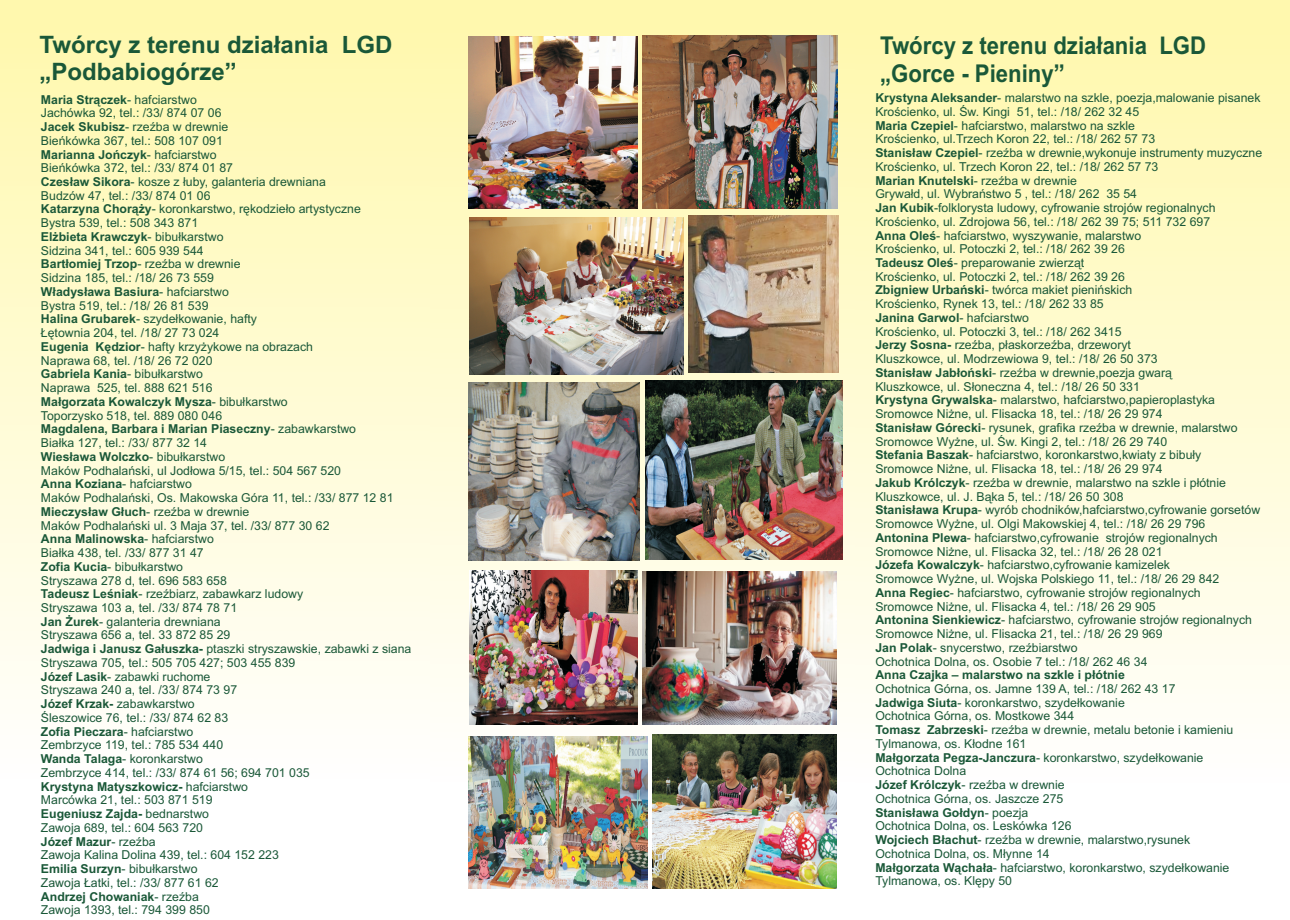
<style>
.page{position:relative;width:1290px;height:920px;background:#fff}
.page>*{position:absolute;margin:0;border:0;box-sizing:border-box;transform-origin:0 0}
.t1{font:700 24.6px/27.5px "Arial";color:#1a5838;scale:.9 1}
.t2{font:700 24px/26.8px "Arial";color:#1a5838}
.t3{font:12.3px/13.8px "Arial";color:#1a5838}
.t4{font:700 12.3px "Arial";color:#1a5838}
.s1{font-weight:700}
</style>
<div class="page">
<svg style="left:429px;top:0;width:426px;height:889px"></svg>
<div style="left:0;top:0;width:429px;height:920px;background:linear-gradient(to bottom,#fff8ac,#fff)"></div>
<div style="left:855px;top:0;width:434px;height:920px;background:linear-gradient(to bottom,#fff8ac,#fff)"></div>
<img style="left:642px;top:571px;width:195px;height:154px">
<img style="left:689px;top:216px;width:149px;height:156px">
<img style="left:652px;top:734px;width:184px;height:155px">
<img style="left:469px;top:218px;width:214px;height:156px">
<img style="left:470px;top:570px;width:167px;height:155px">
<img style="left:469px;top:736px;width:178px;height:152px">
<img style="left:469px;top:36px;width:168px;height:172px">
<img style="left:643px;top:35px;width:195px;height:173px">
<img style="left:469px;top:382px;width:171px;height:179px">
<img style="left:645px;top:381px;width:197px;height:179px">
<h2 class="t2" style="left:40px;top:33px;width:354px">Twórcy z terenu dzia³ania LGD „Podbabiogórze”</h2>
<h1 class="t1" style="left:880px;top:34px;width:364px">Twórcy z terenu dzia³ania LGD „Gorce - Pieniny”</h1>
<p class="t3" style="left:875px;top:92px;width:388px"><span class="s1">Krystyna Aleksander</span>- malarstwo na szkle, poezja,malowanie pisanek Kroœcienko, ul. Œw. Kingi 51, tel.: /18/ 262 32 45<br><span class="s1">Maria Czepiel</span>- hafciarstwo, malarstwo na szkle<br>Kroœcienko, ul.Trzech Koron 22, tel.: /18/ 262 57 73<br><span class="s1">Stanis³aw Czepiel</span>- rzeŸba w drewnie,wykonuje instrumenty muzyczne Kroœcienko, ul. Trzech Koron 22, tel.: /18/ 262 57 73<br><span class="s1">Marian Knutelski</span>- rzeŸba w drewnie<br>Grywa³d, ul. Wybrañstwo 5 , tel.: /18/ 262 35 54<br><span class="s1">Jan Kubik</span>-folklorysta ludowy, cyfrowanie strojów regionalnych Kroœcienko, ul. Zdrojowa 56, tel.: /18/ 262 39 75; 511 732 697<br><span class="s1">Anna Oleœ</span>- hafciarstwo, wyszywanie, malarstwo<br>Kroœcienko, ul. Potoczki 2, tel.: /18/ 262 39 26<br><span class="s1">Tadeusz Oleœ</span>- preparowanie zwierz¹t<br>Kroœcienko, ul. Potoczki 2, tel.: /18/ 262 39 26<br><span class="s1">Zbigniew Urbañski</span>- twórca makiet pieniñskich<br>Kroœcienko, Rynek 13, tel.: /18/ 262 33 85<br><span class="s1">Janina Garwol</span>- hafciarstwo<br>Kroœcienko, ul. Potoczki 3, tel.: /18/ 262 3415<br><span class="s1">Jerzy Sosna-</span> rzeŸba, p³askorzeŸba, drzeworyt<br>Kluszkowce, ul. Modrzewiowa 9, tel.: /18/ 26 50 373<br><span class="s1">Stanis³aw Jab³oñski</span>- rzeŸba w drewnie,poezja gwar¹<br>Kluszkowce, ul. S³oneczna 4, tel.: /18/ 26 50 331<br><span class="s1">Krystyna Grywalska</span>- malarstwo, hafciarstwo,papieroplastyka Sromowce Ni¿ne, ul. Flisacka 18, tel.: /18/ 26 29 974<br><span class="s1">Stanis³aw Górecki</span>- rysunek, grafika rzeŸba w drewnie, malarstwo Sromowce Wy¿ne, ul. Œw. Kingi 2, tel.: /18/ 26 29 740<br><span class="s1">Stefania Baszak</span>- hafciarstwo, koronkarstwo,kwiaty z bibu³y Sromowce Ni¿ne, ul. Flisacka 18, tel.: /18/ 26 29 974<br><span class="s1">Jakub Królczyk</span>- rzeŸba w drewnie, malarstwo na szkle i p³ótnie Kluszkowce, ul. J. B¹ka 5, tel.: /18/ 26 50 308<br><span class="s1">Stanis³awa Krupa</span>- wyrób chodników,hafciarstwo,cyfrowanie gorsetów Sromowce Wy¿ne, ul. Olgi Makowskiej 4, tel.: /18/ 26 29 796<br><span class="s1">Antonina Plewa</span>- hafciarstwo,cyfrowanie strojów regionalnych Sromowce Ni¿ne, ul. Flisacka 32, tel.: /18/ 26 28 021<br><span class="s1">Józefa Kowalczyk</span>- hafciarstwo,cyfrowanie kamizelek<br>Sromowce Wy¿ne, ul. Wojska Polskiego 11, tel.: /18/ 26 29 842<br><span class="s1">Anna Regiec</span>- hafciarstwo, cyfrowanie strojów regionalnych<br>Sromowce Ni¿ne, ul. Flisacka 4, tel.: /18/ 26 29 905<br><span class="s1">Antonina Sienkiewicz</span>- hafciarstwo, cyfrowanie strojów regionalnych Sromowce Ni¿ne, ul. Flisacka 21, tel.: /18/ 26 29 969<br><span class="s1">Jan Polak</span>- snycerstwo, rzeŸbiarstwo<br>Ochotnica Dolna, os. Osobie 7 tel.: /18/ 262 46 34</p>
<p class="t4" style="left:875px;top:670px;width:251px">Anna Czajka – malarstwo na szkle i p³ótnie</p>
<p class="t3" style="left:875px;top:683px;width:359px">Ochotnica Górna, os. Jamne 139 A, tel.: /18/ 262 43 17<br><span class="s1">Jadwiga Siuta</span>- koronkarstwo, szyde³kowanie<br>Ochotnica Górna, os. Mostkowe 344<br><span class="s1">Tomasz Zabrzeski</span>- rzeŸba w drewnie, metalu betonie i kamieniu Tylmanowa, os. K³odne 161<br><span class="s1">Ma³gorzata Pegza-Janczura</span>- koronkarstwo, szyde³kowanie Ochotnica Dolna<br><span class="s1">Józef Królczyk</span>- rzeŸba w drewnie<br>Ochotnica Górna, os. Jaszcze 275<br><span class="s1">Stanis³awa Go³dyn</span>- poezja<br>Ochotnica Dolna, os. Leskówka 126<br><span class="s1">Wojciech B³achut</span>- rzeŸba w drewnie, malarstwo,rysunek Ochotnica Dolna, os. M³ynne 14<br><span class="s1">Ma³gorzata W¹cha³a</span>- hafciarstwo, koronkarstwo, szyde³kowanie Tylmanowa, os. Klêpy 50</p>
<p class="t3" style="left:41px;top:93px;width:372px"><span class="s1">Maria Str¹czek</span>- hafciarstwo<br>Jachówka 92, tel.: /33/ 874 07 06<br><span class="s1">Jacek Skubisz</span>- rzeŸba w drewnie<br>Bieñkówka 367, tel.: 508 107 091<br><span class="s1">Marianna Joñczyk</span>- hafciarstwo<br>Bieñkówka 372, tel.: /33/ 874 01 87<br><span class="s1">Czes³aw Sikora</span>- kosze z ³uby, galanteria drewniana<br>Budzów 47, tel.: /33/ 874 01 06<br><span class="s1">Katarzyna Chor¹¿y</span>- koronkarstwo, rêkodzie³o artystyczne<br>Bystra 539, tel.: 508 343 871<br><span class="s1">El¿bieta Krawczyk</span>- bibu³karstwo<br>Sidzina 341, tel.: 605 939 544<br><span class="s1">Bart³omiej Trzop</span>- rzeŸba w drewnie<br>Sidzina 185, tel.: /18/ 26 73 559<br><span class="s1">W³adys³awa Basiura</span>- hafciarstwo<br>Bystra 519, tel.: /18/ 26 81 539<br><span class="s1">Halina Grubarek</span>- szyde³kowanie, hafty<br>£êtownia 204, tel. /18/ 27 73 024<br><span class="s1">Eugenia Kêdzior</span>- hafty krzy¿ykowe na obrazach<br>Naprawa 68, tel. /18/ 26 72 020<br><span class="s1">Gabriela Kania</span>- bibu³karstwo<br>Naprawa 525, tel. 888 621 516<br><span class="s1">Ma³gorzata Kowalczyk Mysza</span>- bibu³karstwo<br>Toporzysko 518, tel. 889 080 046<br><span class="s1">Magdalena, Barbara i Marian Piaseczny</span>- zabawkarstwo<br>Bia³ka 127, tel.: /33/ 877 32 14<br><span class="s1">Wies³awa Wolczko</span>- bibu³karstwo<br>Maków Podhalañski, ul Jod³owa 5/15, tel.: 504 567 520<br><span class="s1">Anna Koziana</span>- hafciarstwo<br>Maków Podhalañski, Os. Makowska Góra 11, tel.: /33/ 877 12 81<br><span class="s1">Mieczys³aw G³uch</span>- rzeŸba w drewnie<br>Maków Podhalañski ul. 3 Maja 37, tel. /33/ 877 30 62<br><span class="s1">Anna Malinowska</span>- hafciarstwo<br>Bia³ka 438, tel. /33/ 877 31 47<br><span class="s1">Zofia Kucia</span>- bibu³karstwo<br>Stryszawa 278 d, tel. 696 583 658<br><span class="s1">Tadeusz Leœniak</span>- rzeŸbiarz, zabawkarz ludowy<br>Stryszawa 103 a, tel. /33/ 874 78 71<br><span class="s1">Jan ¯urek</span>- galanteria drewniana<br>Stryszawa 656 a, tel. 33 872 85 29<br><span class="s1">Jadwiga i Janusz Ga³uszka-</span> ptaszki stryszawskie, zabawki z siana Stryszawa 705, tel.: 505 705 427; 503 455 839<br><span class="s1">Józef Lasik</span>- zabawki ruchome<br>Stryszawa 240 a, tel. /33/ 874 73 97<br><span class="s1">Józef Krzak-</span> zabawkarstwo<br>Œleszowice 76, tel.: /33/ 874 62 83<br><span class="s1">Zofia Pieczara</span>- hafciarstwo<br>Zembrzyce 119, tel.: 785 534 440<br><span class="s1">Wanda Talaga</span>- koronkarstwo<br>Zembrzyce 414, tel.: /33/ 874 61 56; 694 701 035<br><span class="s1">Krystyna Matyszkowicz-</span> hafciarstwo<br>Marcówka 21, tel.: 503 871 519<br><span class="s1">Eugeniusz Zajda-</span> bednarstwo<br>Zawoja 689, tel.: 604 563 720<br><span class="s1">Józef Mazur</span>- rzeŸba<br>Zawoja Kalina Dolina 439, tel.: 604 152 223<br><span class="s1">Emilia Surzyn</span>- bibu³karstwo<br>Zawoja £atki, tel.: /33/ 877 61 62<br><span class="s1">Andrzej Chowaniak</span>- rzeŸba<br>Zawoja 1393, tel.: 794 399 850</p>
</div>
